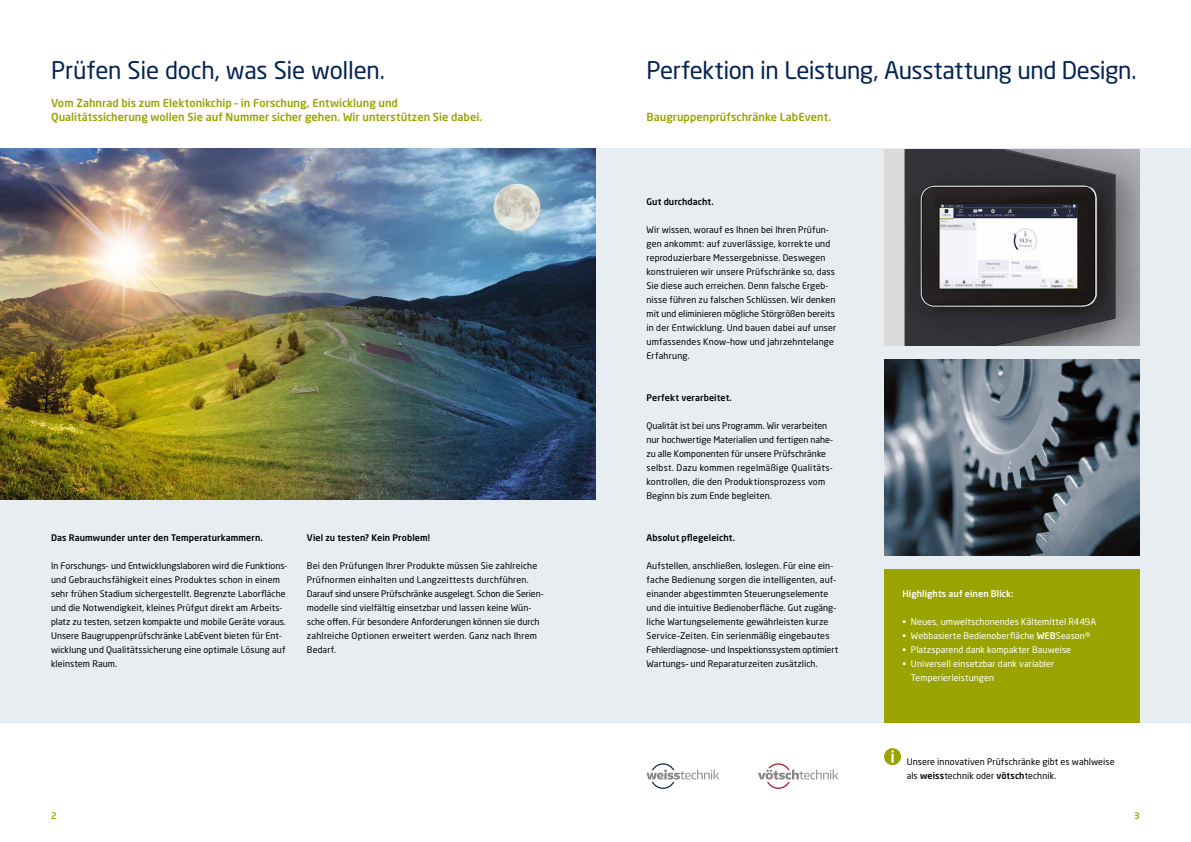
<style>
.page{position:relative;width:1191px;height:842px;background:#fff}
.page>*{position:absolute;margin:0;border:0;box-sizing:border-box;transform-origin:0 0}
.t1{font:24px "Neo Sans W1 G";letter-spacing:-.015em;color:#052453}
.t2{font:500 11px/14px "Neo Sans W1 G";color:#9aa400}
.t3{font:9px/14px "Neo Sans W1 G";letter-spacing:.01em;color:#000}
.t4{font:9px/14px "Neo Sans W1 G";letter-spacing:.01em;color:#fff}
.t5{font:500 9px "Neo Sans W1 G";letter-spacing:.01em;color:#000}
.t6{font:500 9px "Neo Sans W1 G";letter-spacing:.01em;color:#fff}
.t7{font:500 9px "Neo Sans W1 G";color:#9aa400}
.s1{font-weight:500}
</style>
<div class="page">
<div style="left:0;top:149px;width:1191px;height:574px;background:#e8edf1"></div>
<img style="left:0;top:149px;width:595px;height:350px">
<div style="left:884px;top:569px;width:256px;height:154px;background:#9aa400"></div>
<img style="left:884px;top:359px;width:256px;height:196px">
<img style="left:884px;top:149px;width:256px;height:196px">
<svg style="left:758px;top:763px;width:80px;height:26px"></svg>
<svg style="left:646px;top:763px;width:73px;height:26px"></svg>
<div style="left:884px;top:748px;width:17px;height:17px;background:#9aa400;border-radius:50%"></div>
<svg style="left:891px;top:750px;width:2px;height:13px"></svg>
<h1 class="t1" style="left:51px;top:56px;width:335px">Prüfen Sie doch, was Sie wollen.</h1>
<h1 class="t1" style="left:646px;top:56px;width:491px">Perfektion in Leistung, Ausstattung und Design.</h1>
<p class="t2" style="left:51px;top:96px;width:432px">Vom Zahnrad bis zum Elektonikchip – in Forschung, Entwicklung und<br>Qualitätssicherung wollen Sie auf Nummer sicher gehen. Wir unterstützen Sie dabei.</p>
<p class="t2" style="left:646px;top:110px;width:186px">Baugruppenprüfschränke LabEvent.</p>
<p class="t5" style="left:51px;top:532px;width:213px">Das Raumwunder unter den Temperaturkammern.</p>
<p class="t3" style="left:51px;top:559px;width:238px">In Forschungs- und Entwicklungslaboren wird die Funktions&shy;und Gebrauchsfähigkeit eines Produktes schon in einem sehr frühen Stadium sichergestellt. Begrenzte Laborfläche und die Notwendigkeit, kleines Prüfgut direkt am Arbeits&shy;platz zu testen, setzen kompakte und mobile Geräte voraus.<br>Unsere Baugruppenprüfschränke LabEvent bieten für Ent&shy;wicklung und Qualitätssicherung eine optimale Lösung auf kleinstem Raum.</p>
<p class="t5" style="left:307px;top:532px;width:125px">Viel zu testen? Kein Problem!</p>
<p class="t3" style="left:307px;top:559px;width:237px">Bei den Prüfungen Ihrer Produkte müssen Sie zahlreiche Prüfnormen einhalten und Langzeittests durchführen.<br>Darauf sind unsere Prüfschränke ausgelegt. Schon die Serien&shy;modelle sind vielfältig einsetzbar und lassen keine Wün&shy;sche offen. Für besondere Anforderungen können sie durch zahlreiche Optionen erweitert werden. Ganz nach Ihrem Bedarf.</p>
<p class="t5" style="left:646px;top:196px;width:69px">Gut durchdacht.</p>
<p class="t3" style="left:646px;top:223px;width:191px">Wir wissen, worauf es Ihnen bei Ihren Prüfun&shy;gen ankommt: auf zuverlässige, korrekte und reproduzierbare Messergebnisse. Deswegen konstruieren wir unsere Prüfschränke so, dass Sie diese auch erreichen. Denn falsche Ergeb&shy;nisse führen zu falschen Schlüssen. Wir denken mit und eliminieren mögliche Störgrößen bereits in der Entwicklung. Und bauen dabei auf unser umfassendes Know–how und jahrzehntelange Erfahrung.</p>
<p class="t5" style="left:646px;top:392px;width:87px">Perfekt verarbeitet.</p>
<p class="t3" style="left:646px;top:419px;width:188px">Qualität ist bei uns Programm. Wir verarbeiten nur hochwertige Materialien und fertigen nahe&shy;zu alle Komponenten für unsere Prüfschränke selbst. Dazu kommen regelmäßige Qualitäts&shy;kontrollen, die den Produktionsprozess vom Beginn bis zum Ende begleiten.</p>
<p class="t5" style="left:646px;top:532px;width:90px">Absolut pflegeleicht.</p>
<p class="t3" style="left:646px;top:559px;width:193px">Aufstellen, anschließen, loslegen. Für eine ein&shy;fache Bedienung sorgen die intelligenten, auf&shy;einander abgestimmten Steuerungselemente und die intuitive Bedienoberfläche. Gut zugäng&shy;liche Wartungselemente gewährleisten kurze Service–Zeiten. Ein serienmäßig eingebautes Fehlerdiagnose– und Inspektionssystem optimiert Wartungs– und Reparaturzeiten zusätzlich.</p>
<p class="t6" style="left:902px;top:588px;width:113px">Highlights auf einen Blick:</p>
<p class="t4" style="left:902px;top:615px;width:195px">• Neues, umweltschonendes Kältemittel R449A</p>
<p class="t4" style="left:902px;top:629px;width:189px">• Webbasierte Bedienoberfläche <span class="s1">WEB</span>Season®</p>
<p class="t4" style="left:902px;top:643px;width:170px">• Platzsparend dank kompakter Bauweise</p>
<p class="t4" style="left:911px;top:657px;width:145px;text-indent:-9px">• Universell einsetzbar dank variabler<br>Temperierleistungen</p>
<p class="t3" style="left:906px;top:755px;width:209px">Unsere innovativen Prüfschränke gibt es wahlweise als <span class="s1">weiss</span>technik oder <span class="s1">vötsch</span>technik.</p>
<p class="t7" style="left:51px;top:810px;width:7px">2</p>
<p class="t7" style="left:1134px;top:810px;width:7px">3</p>
</div>
